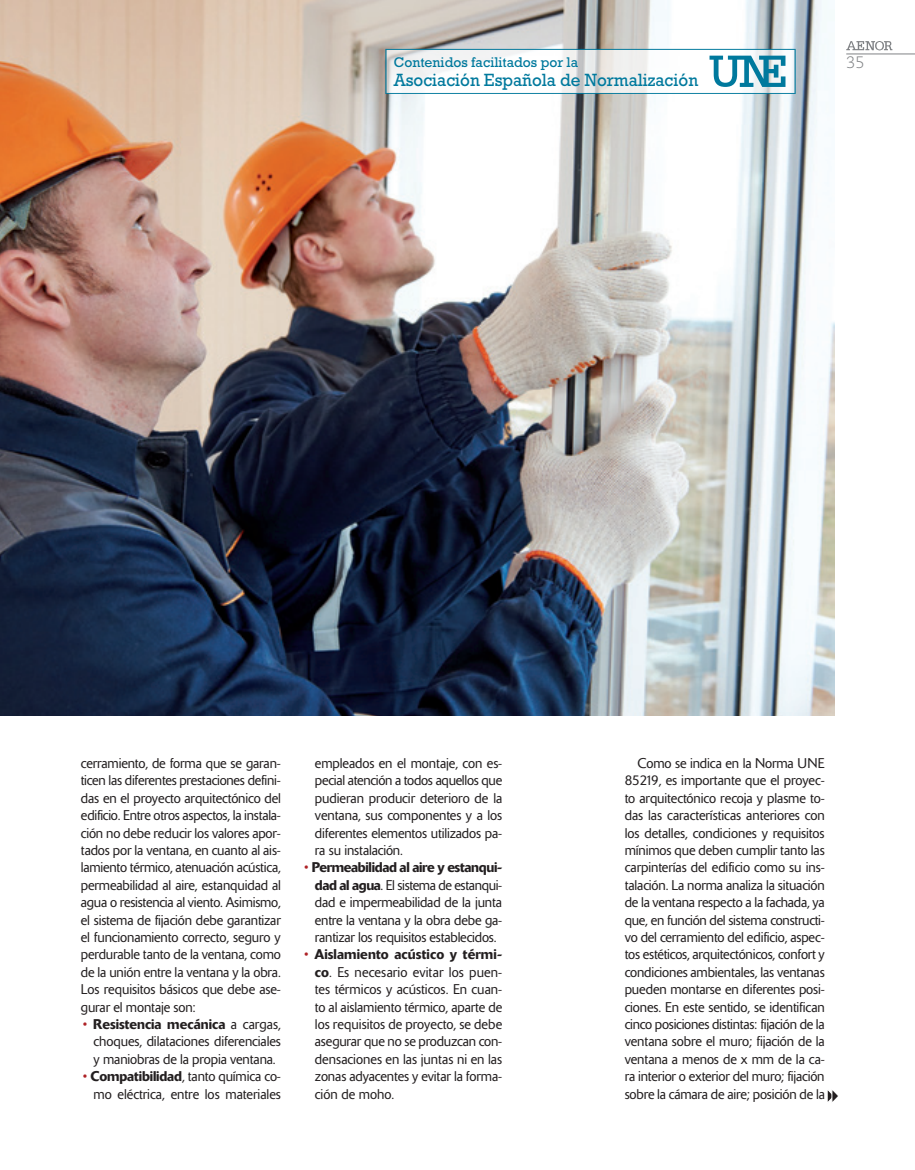
<style>
.page{position:relative;width:915px;height:1170px;background:#fff}
.page>*{position:absolute;margin:0;border:0;box-sizing:border-box;transform-origin:0 0}
._02_TITULAR_TEMAS{font:18px "Rockwell Std";color:#00799d;scale:.95 1}
.t1{font:300 16.5px "Caecilia LT Std";color:#808285}
._02_TITULAR_TEMAS-2{font:14.25px "Rockwell Std";color:#00799d}
._04_TEXTO_CORRIDO{font:300 13.95px/17.4px "Delta";letter-spacing:-.01em;color:#231f20;text-align:justify}
.s1{color:#ae2226}
.s2{font-weight:500}
</style>
<div class="page">
<img style="left:0;top:0;width:833px;height:715px">
<hr style="left:846px;top:54px;width:68px;height:1px;background:#808285">
<svg style="left:846px;top:41px;width:46px;height:10px"></svg>
<svg style="left:387px;top:51px;width:406px;height:41px"></svg>
<div style="left:385px;top:49px;width:410px;height:45px;border:1px solid #00799d"></div>
<svg style="left:709px;top:56px;width:76px;height:31px"></svg>
<svg style="left:827px;top:1090px;width:11px;height:12px"></svg>
<p class="_02_TITULAR_TEMAS-2" style="left:393px;top:54px;width:186px">Contenidos facilitados por la</p>
<p class="_02_TITULAR_TEMAS" style="left:393px;top:69px;width:322px">Asociación Española de Normalización</p>
<p class="t1" style="left:846px;top:53px;width:20px">35</p>
<p class="_04_TEXTO_CORRIDO" style="left:81px;top:754px;width:201px">cerramiento, de forma que se garan&shy;ticen las diferentes prestaciones defini&shy;das en el proyecto arquitectónico del edificio. Entre otros aspectos, la instala&shy;ción no debe reducir los valores apor&shy;tados por la ventana, en cuanto al ais&shy;lamiento térmico, atenuación acústica, permeabilidad al aire, estanquidad al agua o resistencia al viento. Asimismo, el sistema de fijación debe garantizar el funcionamiento correcto, seguro y perdurable tanto de la ventana, como de la unión entre la ventana y la obra.<br>Los requisitos básicos que debe ase&shy;gurar el montaje son:</p>
<p class="_04_TEXTO_CORRIDO" style="left:94px;top:1015px;width:189px;text-indent:-11px"><span class="s1">•</span> <span class="s2">Resistencia mecánica</span> a cargas, choques, dilataciones diferenciales y maniobras de la propia ventana.</p>
<p class="_04_TEXTO_CORRIDO" style="left:83px;top:1067px;width:199px;text-align:right"><span class="s1">•</span> <span class="s2">Compatibilidad</span>, tanto química co&shy;mo eléctrica, entre los materiales</p>
<p class="_04_TEXTO_CORRIDO" style="left:315px;top:754px;width:189px">empleados en el montaje, con es&shy;pecial atención a todos aquellos que pudieran producir deterioro de la ventana, sus componentes y a los diferentes elementos utilizados pa&shy;ra su instalación.</p>
<p class="_04_TEXTO_CORRIDO" style="left:315px;top:858px;width:189px;text-indent:-11px"><span class="s1">•</span> <span class="s2">Permeabilidad al aire y estanqui&shy;dad al agua</span>. El sistema de estanqui&shy;dad e impermeabilidad de la junta entre la ventana y la obra debe ga&shy;rantizar los requisitos establecidos.</p>
<p class="_04_TEXTO_CORRIDO" style="left:315px;top:945px;width:189px;text-indent:-11px"><span class="s1">•</span> <span class="s2">Aislamiento acústico y térmi&shy;co</span>. Es necesario evitar los puen&shy;tes térmicos y acústicos. En cuan&shy;to al aislamiento térmico, aparte de los requisitos de proyecto, se debe asegurar que no se produzcan con&shy;densaciones en las juntas ni en las zonas adyacentes y evitar la forma&shy;ción de moho.</p>
<p class="_04_TEXTO_CORRIDO" style="left:624px;top:754px;width:201px;text-indent:13px">Como se indica en la Norma UNE 85219, es importante que el proyec&shy;to arquitectónico recoja y plasme to&shy;das las características anteriores con los detalles, condiciones y requisitos mínimos que deben cumplir tanto las carpinterías del edificio como su ins&shy;talación. La norma analiza la situación de la ventana respecto a la fachada, ya que, en función del sistema constructi&shy;vo del cerramiento del edificio, aspec&shy;tos estéticos, arquitectónicos, confort y condiciones ambientales, las ventanas pueden montarse en diferentes posi&shy;ciones. En este sentido, se identifican cinco posiciones distintas: fijación de la ventana sobre el muro; fijación de la ventana a menos de x mm de la ca&shy;ra interior o exterior del muro; fijación sobre la cámara de aire; posición de la</p>
</div>
